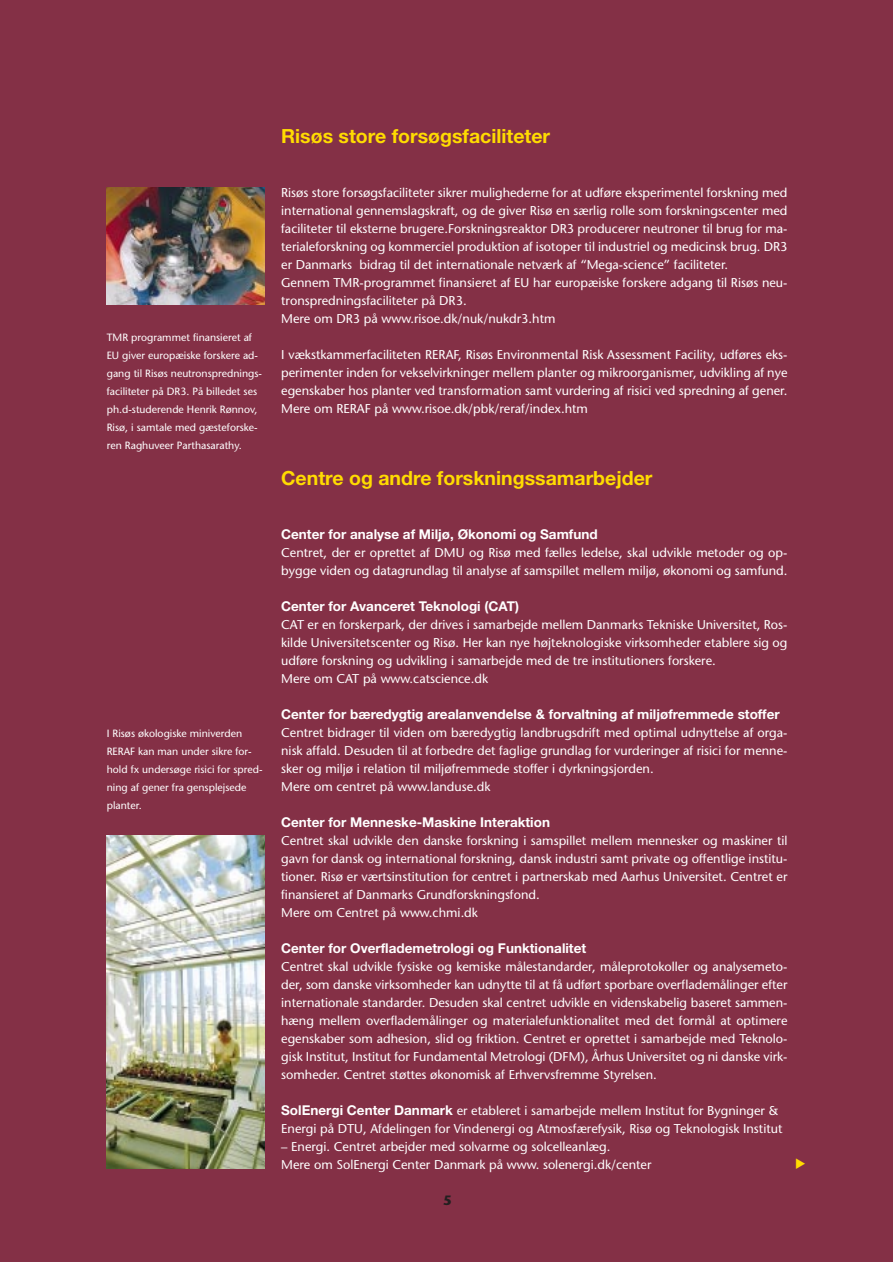
<style>
.page{position:relative;width:893px;height:1262px;background:#fff}
.page>*{position:absolute;margin:0;border:0;box-sizing:border-box;transform-origin:0 0}
.t1{font:700 19.5px "Helvetica Neue";color:#ffdc01}
.t2{font:700 13.5px "Helvetica Neue";color:#fff}
.t3{font:700 13.5px "Stone Sans";color:#231f20}
.t4{font:12.75px/18px "Stone Sans";color:#fff}
.t5{font:10.5px/18px "Stone Sans";color:#fff}
.s1{font-family:"Helvetica Neue";font-weight:700;font-size:13.5px}
</style>
<div class="page">
<div style="left:0;top:0;width:892px;height:1262px;background:#843046"></div>
<img style="left:107px;top:188px;width:157px;height:116px">
<img style="left:107px;top:836px;width:157px;height:332px">
<p class="t5" style="left:107px;top:329px;width:157px">TMR programmet finansieret af EU giver europæiske forskere ad&shy;gang til Risøs neutronsprednings&shy;faciliteter på DR3. På billedet ses ph.d-studerende Henrik Rønnov, Risø, i samtale med gæsteforske&shy;ren Raghuveer Parthasarathy.</p>
<p class="t5" style="left:107px;top:725px;width:157px">I Risøs økologiske miniverden<br>RERAF kan man under sikre for&shy;hold fx undersøge risici for spred&shy;ning af gener fra gensplejsede planter.</p>
<h1 class="t1" style="left:281px;top:129px;width:270px">Risøs store forsøgsfaciliteter</h1>
<p class="t4" style="left:281px;top:184px;width:508px">Risøs store forsøgsfaciliteter sikrer mulighederne for at udføre eksperimentel forskning med international gennemslagskraft, og de giver Risø en særlig rolle som forskningscenter med faciliteter til eksterne brugere.Forskningsreaktor DR3 producerer neutroner til brug for ma&shy;terialeforskning og kommerciel produktion af isotoper til industriel og medicinsk brug. DR3 er Danmarks bidrag til det internationale netværk af “Mega-science” faciliteter.<br>Gennem TMR-programmet finansieret af EU har europæiske forskere adgang til Risøs neu&shy;tronspredningsfaciliteter på DR3.<br>Mere om DR3 på www.risoe.dk/nuk/nukdr3.htm</p>
<p class="t4" style="left:281px;top:346px;width:508px;text-align:justify">I vækstkammerfaciliteten RERAF, Risøs Environmental Risk Assessment Facility, udføres eks&shy;perimenter inden for vekselvirkninger mellem planter og mikroorganismer, udvikling af nye egenskaber hos planter ved transformation samt vurdering af risici ved spredning af gener.<br>Mere om RERAF på www.risoe.dk/pbk/reraf/index.htm</p>
<h1 class="t1" style="left:281px;top:471px;width:373px">Centre og andre forskningssamarbejder</h1>
<p class="t2" style="left:281px;top:529px;width:318px">Center for analyse af Miljø, Økonomi og Samfund</p>
<p class="t4" style="left:281px;top:544px;width:507px">Centret, der er oprettet af DMU og Risø med fælles ledelse, skal udvikle metoder og op&shy;bygge viden og datagrundlag til analyse af samspillet mellem miljø, økonomi og samfund.</p>
<p class="t2" style="left:281px;top:601px;width:239px">Center for Avanceret Teknologi (CAT)</p>
<p class="t4" style="left:281px;top:616px;width:508px">CAT er en forskerpark, der drives i samarbejde mellem Danmarks Tekniske Universitet, Ros&shy;kilde Universitetscenter og Risø. Her kan nye højteknologiske virksomheder etablere sig og udføre forskning og udvikling i samarbejde med de tre institutioners forskere.<br>Mere om CAT på www.catscience.dk</p>
<p class="t2" style="left:281px;top:709px;width:500px">Center for bæredygtig arealanvendelse &amp; forvaltning af miljøfremmede stoffer</p>
<p class="t4" style="left:281px;top:724px;width:507px">Centret bidrager til viden om bæredygtig landbrugsdrift med optimal udnyttelse af orga&shy;nisk affald. Desuden til at forbedre det faglige grundlag for vurderinger af risici for menne&shy;sker og miljø i relation til miljøfremmede stoffer i dyrkningsjorden.<br>Mere om centret på www.landuse.dk</p>
<p class="t2" style="left:281px;top:817px;width:270px">Center for Menneske-Maskine Interaktion</p>
<p class="t4" style="left:281px;top:832px;width:508px">Centret skal udvikle den danske forskning i samspillet mellem mennesker og maskiner til gavn for dansk og international forskning, dansk industri samt private og offentlige institu&shy;tioner. Risø er værtsinstitution for centret i partnerskab med Aarhus Universitet. Centret er finansieret af Danmarks Grundforskningsfond.<br>Mere om Centret på www.chmi.dk</p>
<p class="t2" style="left:281px;top:943px;width:306px">Center for Overflademetrologi og Funktionalitet</p>
<p class="t4" style="left:281px;top:958px;width:507px;text-align:justify">Centret skal udvikle fysiske og kemiske målestandarder, måleprotokoller og analysemeto&shy;der, som danske virksomheder kan udnytte til at få udført sporbare overflademålinger efter internationale standarder. Desuden skal centret udvikle en videnskabelig baseret sammen&shy;hæng mellem overflademålinger og materialefunktionalitet med det formål at optimere egenskaber som adhesion, slid og friktion. Centret er oprettet i samarbejde med Teknolo&shy;gisk Institut, Institut for Fundamental Metrologi (DFM), Århus Universitet og ni danske virk&shy;somheder. Centret støttes økonomisk af Erhvervsfremme Styrelsen.</p>
<p class="t4" style="left:281px;top:1102px;width:502px"><span class="s1">SolEnergi Center Danmark</span> er etableret i samarbejde mellem Institut for Bygninger &amp;<br>Energi på DTU, Afdelingen for Vindenergi og Atmosfærefysik, Risø og Teknologisk Institut</p>
<p class="t4" style="left:281px;top:1138px;width:372px">– Energi. Centret arbejder med solvarme og solcelleanlæg.<br>Mere om SolEnergi Center Danmark på www. solenergi.dk/center</p>
<p class="t3" style="left:443px;top:1195px;width:10px">5</p>
</div>
